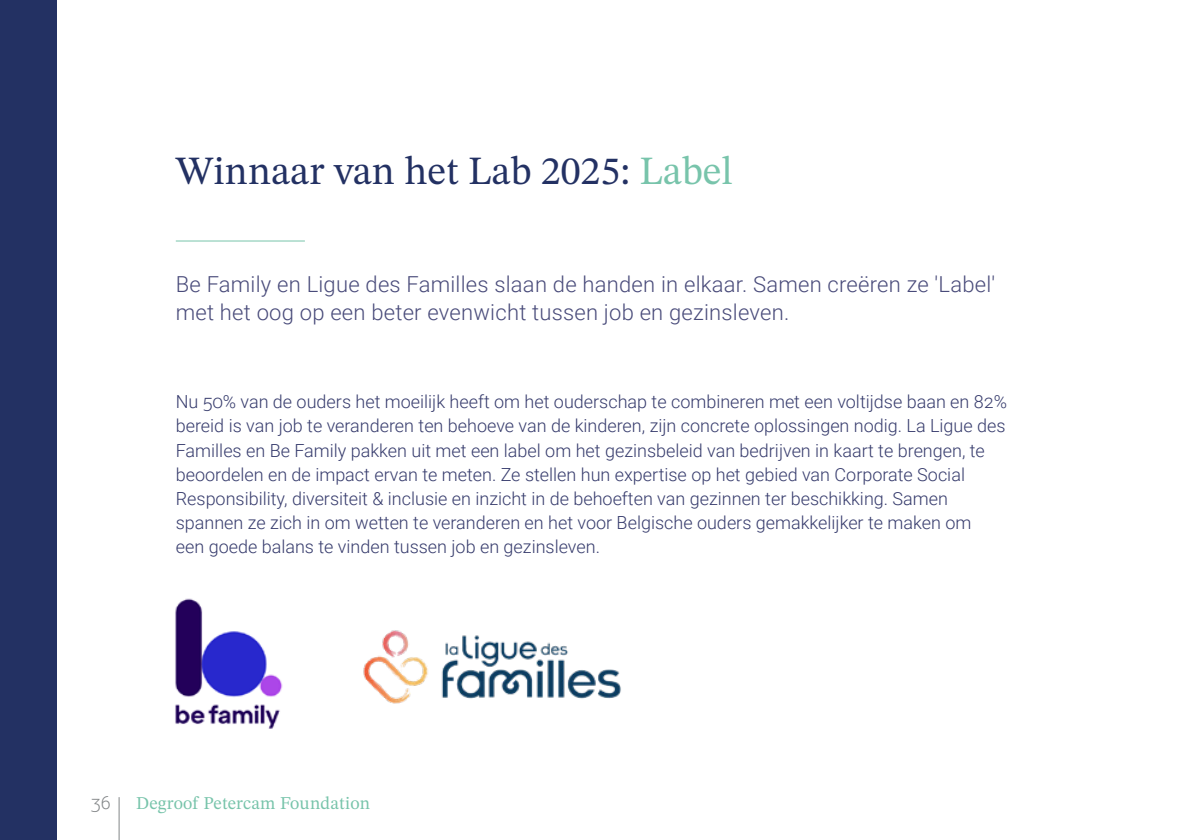
<style>
.page{position:relative;width:1191px;height:840px;background:#fff}
.page>*{position:absolute;margin:0;border:0;box-sizing:border-box;transform-origin:0 0}
.Title_TK_ligne_verte{font:40px "STIX Two Text";color:#233163}
.Introduction_TK{font:300 22px/28px "Roboto";letter-spacing:.01em;color:#494b7a}
.Body_TK{font:300 18px/24px "Roboto";color:#373c6d}
.t1{font:18px "STIX Two Text";letter-spacing:.01em;color:#78c4ab}
.t2{font:300 18px "Roboto";color:#838688}
.s1{color:#78c4ab}
</style>
<div class="page">
<hr style="left:119px;top:796px;width:1px;height:43px;background:#838688">
<div style="left:0;top:0;width:57px;height:839px;background:#233163"></div>
<hr style="left:176px;top:240px;width:129px;height:1px;background:#78c4ab">
<img style="left:175px;top:598px;width:108px;height:131px">
<img style="left:363px;top:630px;width:258px;height:74px">
<p class="Title_TK_ligne_verte" style="left:176px;top:142px;width:558px">Winnaar van het Lab 2025: <span class="s1">Label</span></p>
<p class="Introduction_TK" style="left:176px;top:269px;width:821px">Be Family en Ligue des Familles slaan de handen in elkaar. Samen creëren ze 'Label' met het oog op een beter evenwicht tussen job en gezinsleven.</p>
<p class="Body_TK" style="left:176px;top:389px;width:833px">Nu 50% van de ouders het moeilijk heeft om het ouderschap te combineren met een voltijdse baan en 82% bereid is van job te veranderen ten behoeve van de kinderen, zijn concrete oplossingen nodig. La Ligue des Familles en Be Family pakken uit met een label om het gezinsbeleid van bedrijven in kaart te brengen, te beoordelen en de impact ervan te meten. Ze stellen hun expertise op het gebied van Corporate Social Responsibility, diversiteit &amp; inclusie en inzicht in de behoeften van gezinnen ter beschikking. Samen spannen ze zich in om wetten te veranderen en het voor Belgische ouders gemakkelijker te maken om<br>een goede balans te vinden tussen job en gezinsleven.</p>
<p class="t2" style="left:91px;top:789px;width:22px">36</p>
<p class="t1" style="left:136px;top:789px;width:236px">Degroof Petercam Foundation</p>
</div>
